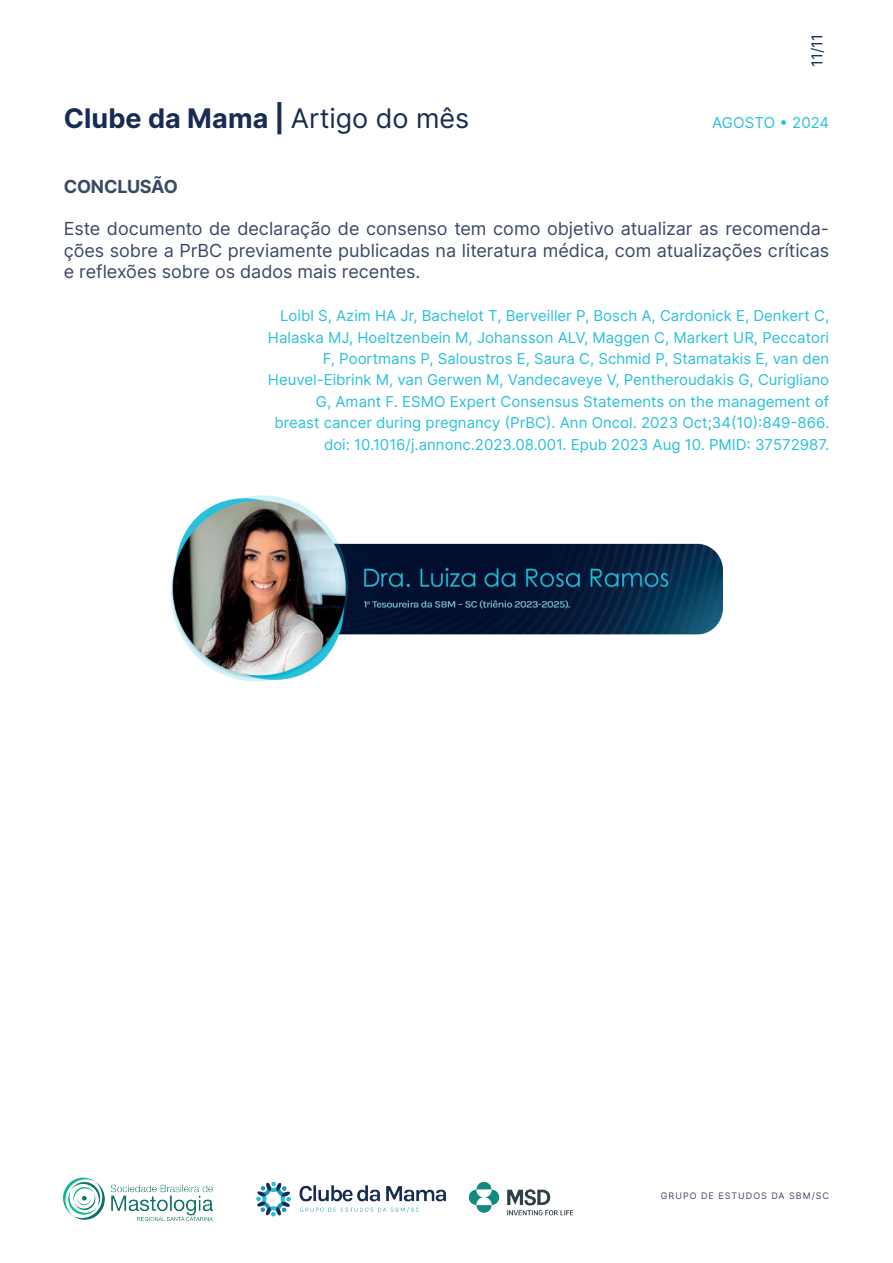
<style>
.page{position:relative;width:893px;height:1263px;background:#fff}
.page>*{position:absolute;margin:0;border:0;box-sizing:border-box;transform-origin:0 0}
.t1{font:700 27px "Inter";letter-spacing:.005em;color:#182b53}
.t2{font:18px/21.5px "Inter";letter-spacing:-.005em;color:#3b4966;text-align:justify}
.t3{font:700 18px "Inter";letter-spacing:-.015em;color:#3b4966}
.t4{font:15px/21.5px "Inter";color:#29c0da;text-align:right}
.t5{font:15px "Inter";color:#162b51}
.t6{font:9px "Inter";letter-spacing:.11em;color:#3b4966}
.s1{font-weight:400}
</style>
<div class="page">
<img style="left:64px;top:1177px;width:149px;height:43px">
<img style="left:256px;top:1181px;width:190px;height:36px">
<img style="left:468px;top:1181px;width:106px;height:35px">
<img style="left:170px;top:496px;width:553px;height:185px">
<h1 class="t1" style="left:64px;top:98px;width:407px">Clube da Mama | <span class="s1">Artigo do mês</span></h1>
<p class="t3" style="left:64px;top:173px;width:116px">CONCLUSÃO</p>
<p class="t5" style="left:806px;top:67px;width:35px;rotate:-90deg">11/11</p>
<p class="t4" style="left:712px;top:112px;width:119px">AGOSTO • 2024</p>
<p class="t2" style="left:64px;top:218px;width:767px">Este documento de declaração de consenso tem como objetivo atualizar as recomenda&shy;ções sobre a PrBC previamente publicadas na literatura médica, com atualizações críticas e reflexões sobre os dados mais recentes.</p>
<p class="t4" style="left:268px;top:305px;width:563px">Loibl S, Azim HA Jr, Bachelot T, Berveiller P, Bosch A, Cardonick E, Denkert C, Halaska MJ, Hoeltzenbein M, Johansson ALV, Maggen C, Markert UR, Peccatori F, Poortmans P, Saloustros E, Saura C, Schmid P, Stamatakis E, van den Heuvel-Eibrink M, van Gerwen M, Vandecaveye V, Pentheroudakis G, Curigliano G, Amant F. ESMO Expert Consensus Statements on the management of breast cancer during pregnancy (PrBC). Ann Oncol. 2023 Oct;34(10):849-866. doi: 10.1016/j.annonc.2023.08.001. Epub 2023 Aug 10. PMID: 37572987.</p>
<p class="t6" style="left:661px;top:1189px;width:170px">GRUPO DE ESTUDOS DA SBM/SC</p>
</div>
